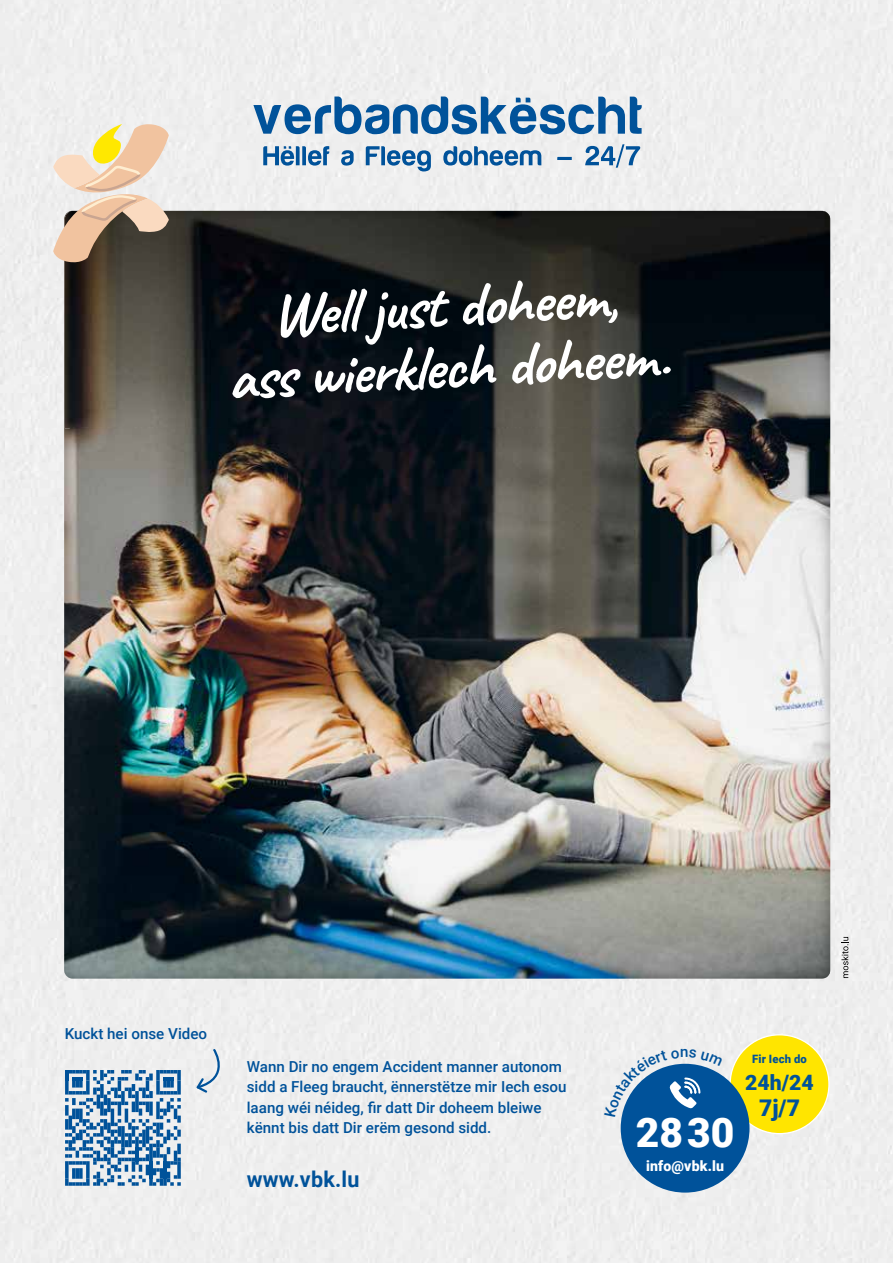
<style>
.page{position:relative;width:893px;height:1263px;background:#eee}
.page>*{position:absolute;margin:0;border:0;box-sizing:border-box;transform-origin:0 0}
.t1{font:63.15px/61.7px "Caveat";color:#fff;text-align:center}
.t2{font:900 40.8px "Roboto";color:#fff}
.t3{font:900 22.95px "Roboto";color:#00529a}
.t4{font:700 21.9px "Roboto";letter-spacing:.01em;color:#00529a}
.t5{font:900 21.15px "Roboto";color:#00529a}
.t6{font:500 15.15px/20.5px "Roboto";color:#00529a}
.t7{font:900 14.4px "Roboto";letter-spacing:.01em;color:#fff}
.t8{font:900 11.55px "Roboto";letter-spacing:.01em;color:#00529a}
</style>
<div class="page">
<img style="left:64px;top:264px;width:766px;height:715px">
<img style="left:65px;top:211px;width:765px;height:217px">
<svg style="left:53px;top:122px;width:116px;height:142px;background:#d0bca2"></svg>
<svg style="left:253px;top:97px;width:389px;height:37px"></svg>
<svg style="left:263px;top:146px;width:66px;height:20px"></svg>
<svg style="left:341px;top:150px;width:13px;height:16px"></svg>
<svg style="left:366px;top:146px;width:65px;height:25px"></svg>
<svg style="left:443px;top:146px;width:98px;height:20px"></svg>
<svg style="left:557px;top:157px;width:15px;height:3px"></svg>
<svg style="left:585px;top:144px;width:55px;height:24px"></svg>
<svg style="left:841px;top:937px;width:7px;height:41px"></svg>
<svg style="left:65px;top:1070px;width:116px;height:116px"></svg>
<svg style="left:195px;top:1048px;width:37px;height:46px"></svg>
<div style="left:730px;top:1035px;width:99px;height:99px;background:#ffe500;border-radius:50%"></div>
<div style="left:621px;top:1064px;width:128px;height:128px;background:#00529a;border-radius:50%"></div>
<svg style="left:604px;top:1049px;width:119px;height:68px"></svg>
<h1 class="t1" style="left:222px;top:286px;width:445px;rotate:-3deg">Well just doheem,<br>ass wierklech doheem.</h1>
<p class="t6" style="left:65px;top:1022px;width:144px">Kuckt hei onse Video</p>
<p class="t6" style="left:247px;top:1055px;width:321px">Wann Dir no engem Accident manner autonom sidd a Fleeg braucht, ënnerstëtze mir Iech esou laang wéi néideg, fir datt Dir doheem bleiwe kënnt bis datt Dir erëm gesond sidd.</p>
<h3 class="t4" style="left:247px;top:1164px;width:114px">www.vbk.lu</h3>
<h2 class="t2" style="left:636px;top:1104px;width:100px">2830</h2>
<p class="t7" style="left:646px;top:1155px;width:79px">info@vbk.lu</p>
<p class="t8" style="left:752px;top:1050px;width:56px">Fir Iech do</p>
<h3 class="t5" style="left:745px;top:1067px;width:70px">24h/24</h3>
<h3 class="t3" style="left:759px;top:1092px;width:42px">7j/7</h3>
</div>
